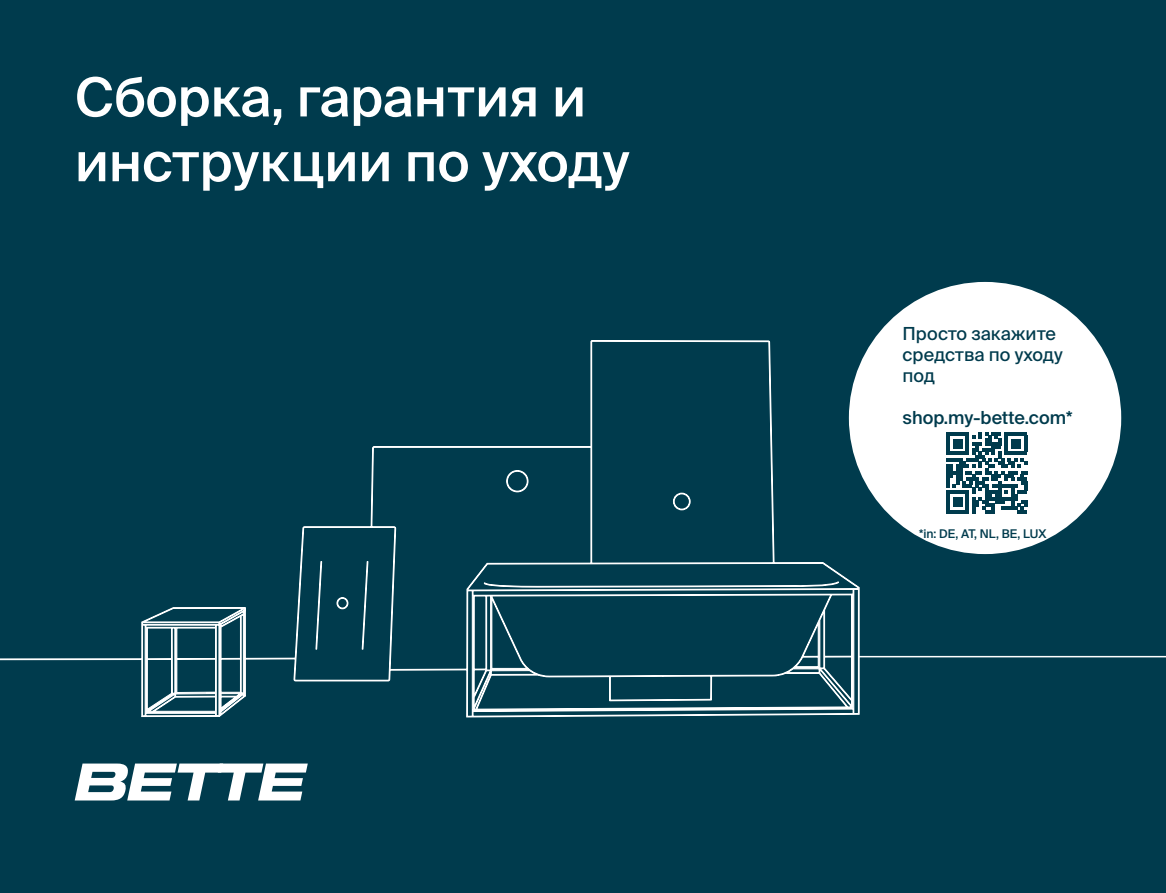
<style>
.page{position:relative;width:1166px;height:893px;background:#fff}
.page>*{position:absolute;margin:0;border:0;box-sizing:border-box;transform-origin:0 0}
.t1{font:500 54px/64.8px "Suisse Intl";color:#fff}
.Titel_neu{font:18px/21px "Suisse Intl";color:#003b4d}
.Titel_neu-2{font:500 18px "Suisse Intl";color:#003b4d}
.Titel_neu-3{font:500 12px "Suisse Intl";color:#003b4d}
</style>
<div class="page">
<div style="left:0;top:0;width:1165px;height:893px;background:#003b4d"></div>
<svg style="left:0;top:340px;width:859px;height:461px"></svg>
<svg style="left:471px;top:707px;width:382px;height:4px;background:#c0cfd3"></svg>
<svg style="left:220px;top:693px;width:23px;height:18px"></svg>
<hr style="left:858px;top:656px;width:307px;height:1px;background:#fff">
<div style="left:848px;top:282px;width:272px;height:272px;background:#fff;border-radius:50%"></div>
<svg style="left:946px;top:432px;width:80px;height:81px"></svg>
<hr style="left:945px;top:510px;width:23px;height:3px;background:#003b4d">
<div style="left:952px;top:497px;width:10px;height:10px;background:#003b4d"></div>
<p class="t1" style="left:75px;top:65px;width:556px">Сборка, гарантия и инструкции по уходу</p>
<p class="Titel_neu" style="left:902px;top:323px;width:162px">Просто закажите средства по уходу под</p>
<p class="Titel_neu-2" style="left:902px;top:407px;width:171px">shop.my-bette.com*</p>
<p class="Titel_neu-3" style="left:918px;top:527px;width:129px">*in: DE, AT, NL, BE, LUX</p>
</div>
